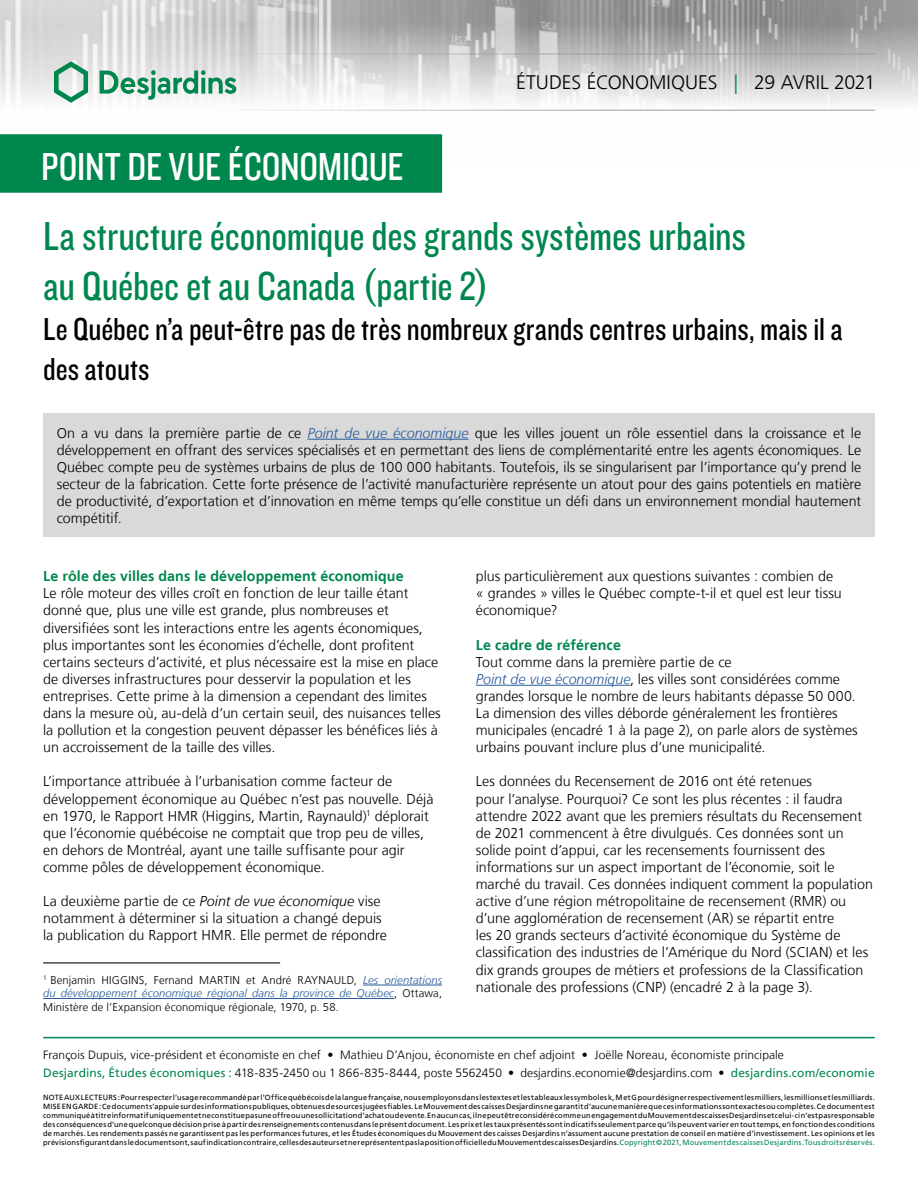
<style>
.page{position:relative;width:918px;height:1188px;background:#fff}
.page>*{position:absolute;margin:0;border:0;box-sizing:border-box;transform-origin:0 0}
.t1{font:42px/50.4px "Knockout 29 Junior Ltweight";color:#00874e}
.t2{font:40.5px "Knockout 29 Junior Ltweight";letter-spacing:-.005em;color:#fff}
.t3{font:33px/39.6px "Knockout 29 Junior Ltweight";color:#000}
.t4{font:300 19.5px "Frutiger LT";color:#000}
.t5{font:300 14.25px/17.1px "Frutiger LT";color:#000}
.t6{font:700 14.25px "Frutiger LT";letter-spacing:.005em;color:#00874e}
.t7{font:300 12px/18.1px "Frutiger LT";letter-spacing:.005em;color:#000}
.t8{font:300 11.25px/13.5px "Frutiger LT";letter-spacing:.01em;color:#000;text-align:justify}
.t9{font:7.5px/9px "Frutiger LT";letter-spacing:.025em;color:#000;text-align:justify}
.s1{color:#00874e}
.s2{font-style:italic;color:#275b9b}
.s3{font-style:italic}
.s4{font-weight:400;color:#00874e}
</style>
<div class="page">
<img style="left:0;top:0;width:918px;height:164px">
<hr style="left:43px;top:54px;width:832px;height:1px;background:#9d9d9c">
<hr style="left:43px;top:110px;width:832px;height:1px;background:#9d9d9c">
<svg style="left:54px;top:61px;width:34px;height:42px"></svg>
<svg style="left:100px;top:70px;width:136px;height:30px"></svg>
<div style="left:0;top:135px;width:441px;height:57px;background:#00874e"></div>
<div style="left:0;top:134px;width:442px;height:59px;border:2px solid #00874e"></div>
<div style="left:43px;top:414px;width:832px;height:123px;background:#d9d9d9"></div>
<hr style="left:43px;top:962px;width:237px;height:2px;background:#4a4a49">
<hr style="left:43px;top:1037px;width:832px;height:1px;background:#00874e">
<hr style="left:308px;top:439px;width:161px;height:1px;background:#275b9b">
<hr style="left:363px;top:985px;width:79px;height:1px;background:#275b9b">
<hr style="left:43px;top:998px;width:351px;height:1px;background:#275b9b">
<hr style="left:476px;top:685px;width:154px;height:1px;background:#275b9b">
<h2 class="t2" style="left:41px;top:140px;width:364px">POINT DE VUE ÉCONOMIQUE</h2>
<h3 class="t4" style="left:516px;top:72px;width:361px">ÉTUDES ÉCONOMIQUES <span class="s1">|</span> 29 AVRIL 2021</h3>
<h1 class="t1" style="left:43px;top:209px;width:704px">La structure économique des grands systèmes urbains au Québec et au Canada (partie 2)</h1>
<h1 class="t3" style="left:43px;top:308px;width:801px">Le Québec n’a peut-être pas de très nombreux grands centres urbains, mais il a des atouts</h1>
<p class="t5" style="left:57px;top:425px;width:806px;text-align:justify">On a vu dans la première partie de ce <span class="s2">Point de vue économique</span> que les villes jouent un rôle essentiel dans la croissance et le développement en offrant des services spécialisés et en permettant des liens de complémentarité entre les agents économiques. Le Québec compte peu de systèmes urbains de plus de 100 000 habitants. Toutefois, ils se singularisent par l’importance qu’y prend le secteur de la fabrication. Cette forte présence de l’activité manufacturière représente un atout pour des gains potentiels en matière</p>
<p class="t5" style="left:57px;top:493px;width:806px">de productivité, d’exportation et d’innovation en même temps qu’elle constitue un défi dans un environnement mondial hautement</p>
<p class="t5" style="left:57px;top:510px;width:67px">compétitif.</p>
<p class="t6" style="left:43px;top:568px;width:362px">Le rôle des villes dans le développement économique</p>
<p class="t5" style="left:43px;top:585px;width:367px">Le rôle moteur des villes croît en fonction de leur taille étant donné que, plus une ville est grande, plus nombreuses et</p>
<p class="t5" style="left:43px;top:619px;width:381px">diversifiées sont les interactions entre les agents économiques, plus importantes sont les économies d’échelle, dont profitent</p>
<p class="t5" style="left:43px;top:653px;width:399px">certains secteurs d’activité, et plus nécessaire est la mise en place de diverses infrastructures pour desservir la population et les entreprises. Cette prime à la dimension a cependant des limites dans la mesure où, au-delà d’un certain seuil, des nuisances telles</p>
<p class="t5" style="left:43px;top:722px;width:396px">la pollution et la congestion peuvent dépasser les bénéfices liés à</p>
<p class="t5" style="left:43px;top:739px;width:234px">un accroissement de la taille des villes.</p>
<p class="t5" style="left:43px;top:773px;width:392px">L’importance attribuée à l’urbanisation comme facteur de développement économique au Québec n’est pas nouvelle. Déjà en 1970, le Rapport HMR (Higgins, Martin, Raynauld)<sup>1</sup> déplorait que l’économie québécoise ne comptait que trop peu de villes,</p>
<p class="t5" style="left:43px;top:842px;width:363px">en dehors de Montréal, ayant une taille suffisante pour agir</p>
<p class="t5" style="left:43px;top:859px;width:283px">comme pôles de développement économique.</p>
<p class="t5" style="left:43px;top:893px;width:345px">La deuxième partie de ce <span class="s3">Point de vue économique</span> vise notamment à déterminer si la situation a changé depuis la publication du Rapport HMR. Elle permet de répondre</p>
<p class="t8" style="left:43px;top:973px;width:400px"><sup>1</sup> Benjamin HIGGINS, Fernand MARTIN et André RAYNAULD, <span class="s2">Les orientations du développement économique régional dans la province de Québec</span>, Ottawa, Ministère de l’Expansion économique régionale, 1970, p. 58.</p>
<p class="t5" style="left:476px;top:568px;width:367px">plus particulièrement aux questions suivantes : combien de « grandes » villes le Québec compte-t-il et quel est leur tissu économique?</p>
<p class="t6" style="left:476px;top:636px;width:147px">Le cadre de référence</p>
<p class="t5" style="left:476px;top:653px;width:383px">Tout comme dans la première partie de ce<br><span class="s2">Point de vue économique</span>, les villes sont considérées comme grandes lorsque le nombre de leurs habitants dépasse 50 000.<br>La dimension des villes déborde généralement les frontières municipales (encadré 1 à la page 2), on parle alors de systèmes urbains pouvant inclure plus d’une municipalité.</p>
<p class="t5" style="left:476px;top:773px;width:399px">Les données du Recensement de 2016 ont été retenues<br>pour l’analyse. Pourquoi? Ce sont les plus récentes : il faudra attendre 2022 avant que les premiers résultats du Recensement de 2021 commencent à être divulgués. Ces données sont un solide point d’appui, car les recensements fournissent des informations sur un aspect important de l’économie, soit le marché du travail. Ces données indiquent comment la population active d’une région métropolitaine de recensement (RMR) ou d’une agglomération de recensement (AR) se répartit entre<br>les 20 grands secteurs d’activité économique du Système de</p>
<p class="t5" style="left:476px;top:944px;width:394px">classification des industries de l’Amérique du Nord (SCIAN) et les dix grands groupes de métiers et professions de la Classification</p>
<p class="t5" style="left:476px;top:978px;width:338px">nationale des professions (CNP) (encadré 2 à la page 3).</p>
<p class="t7" style="left:43px;top:1046px;width:833px">François Dupuis, vice-président et économiste en chef • Mathieu D’Anjou, économiste en chef adjoint • Joëlle Noreau, économiste principale<br><span class="s4">Desjardins, Études économiques :</span> 418-835-2450 ou 1 866-835-8444, poste 5562450 • desjardins.economie@desjardins.com • <span class="s4">desjardins.com/economie</span></p>
<p class="t9" style="left:43px;top:1093px;width:833px">NOTE AUX LECTEURS: Pour respecter l’usage recommandé par l’Office québécois de la langue française, nous employons dans les textes et les tableaux les symboles k, M et G pour désigner respectivement les milliers, les millions et les milliards.<br>MISE EN GARDE: Ce document s’appuie sur des informations publiques, obtenues de sources jugées fiables. Le Mouvement des caisses Desjardins ne garantit d’aucune manière que ces informations sont exactes ou complètes. Ce document est communiqué à titre informatif uniquement et ne constitue pas une offre ou une sollicitation d’achat ou de vente. En aucun cas, il ne peut être considéré comme un engagement du Mouvement des caisses Desjardins et celui-ci n’est pas responsable des conséquences d’une quelconque décision prise à partir des renseignements contenus dans le présent document. Les prix et les taux présentés sont indicatifs seulement parce qu’ils peuvent varier en tout temps, en fonction des conditions de marchés. Les rendements passés ne garantissent pas les performances futures, et les Études économiques du Mouvement des caisses Desjardins n’assument aucune prestation de conseil en matière d’investissement. Les opinions et les prévisions figurant dans le document sont, sauf indication contraire, celles des auteurs et ne représentent pas la position officielle du Mouvement des caisses Desjardins. <span class="s1">Copyright©2021, Mouvement des caisses Desjardins. Tous droits réservés.</span></p>
</div>
